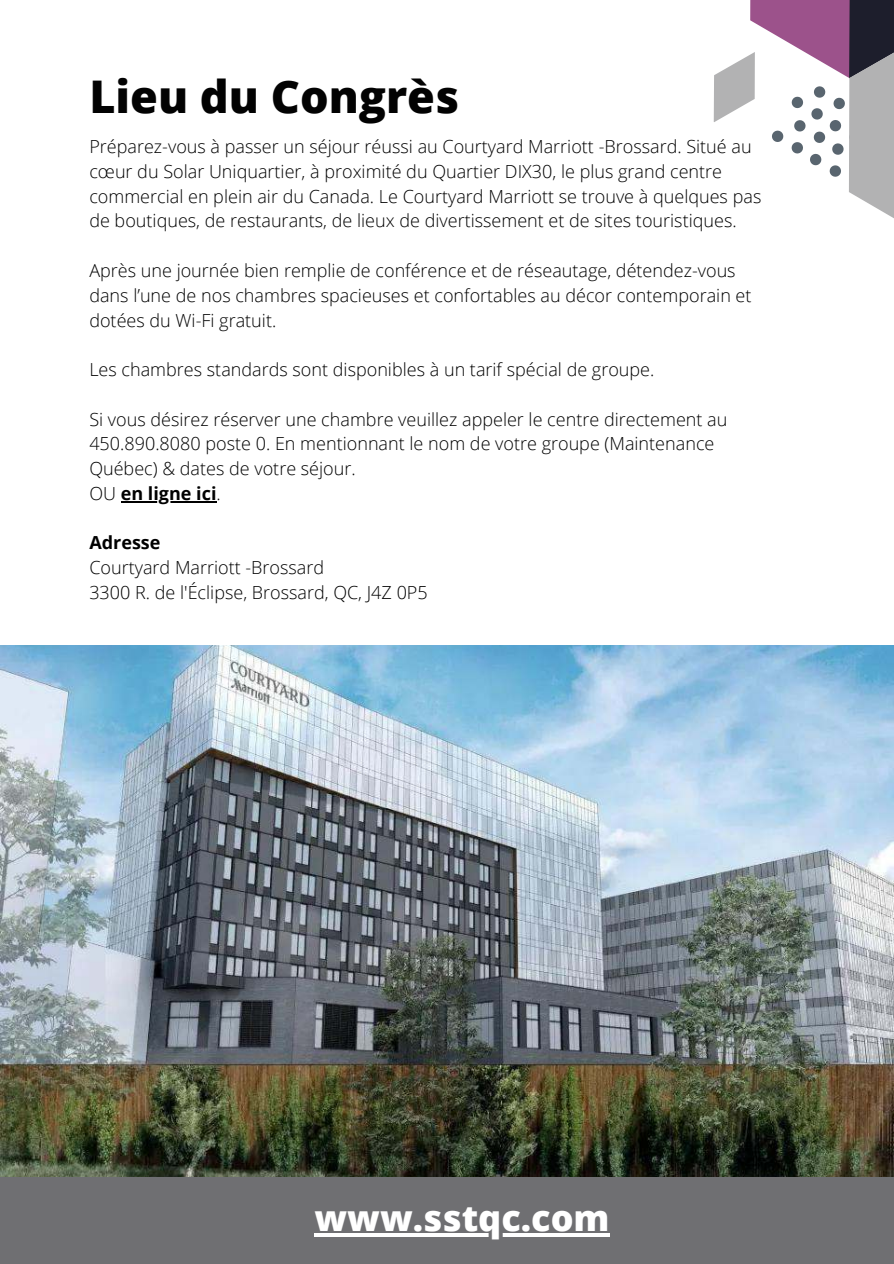
<style>
.page{position:relative;width:894px;height:1264px;background:#fff}
.page>*{position:absolute;margin:0;border:0;box-sizing:border-box;transform-origin:0 0}
.t1{font:800 45px "Open Sans";color:#020202}
.t2{font:800 36px "Open Sans";color:#fff}
.t3{font:300 18px/24.8px "Open Sans";color:#000}
.t4{font:700 18px "Open Sans";color:#000}
.s1{font-weight:700}
</style>
<div class="page">
<hr style="left:0;top:1259px;width:893px;height:4px;background:#6f6f72">
<div style="left:0;top:1174px;width:893px;height:85px;background:#6f6f72"></div>
<svg style="left:713px;top:0;width:180px;height:218px"></svg>
<hr style="left:314px;top:1233px;width:295px;height:3px;background:#fff">
<hr style="left:121px;top:501px;width:95px;height:1px;background:#000">
<img style="left:0;top:645px;width:893px;height:531px">
<h1 class="t1" style="left:89px;top:63px;width:371px">Lieu du Congrès</h1>
<p class="t3" style="left:89px;top:134px;width:673px">Préparez-vous à passer un séjour réussi au Courtyard Marriott -Brossard. Situé au cœur du Solar Uniquartier, à proximité du Quartier DIX30, le plus grand centre commercial en plein air du Canada. Le Courtyard Marriott se trouve à quelques pas de boutiques, de restaurants, de lieux de divertissement et de sites touristiques.</p>
<p class="t3" style="left:89px;top:257px;width:663px">Après une journée bien remplie de conférence et de réseautage, détendez-vous dans l’une de nos chambres spacieuses et confortables au décor contemporain et dotées du Wi-Fi gratuit.</p>
<p class="t3" style="left:89px;top:356px;width:566px">Les chambres standards sont disponibles à un tarif spécial de groupe.</p>
<p class="t3" style="left:89px;top:406px;width:639px">Si vous désirez réserver une chambre veuillez appeler le centre directement au 450.890.8080 poste 0. En mentionnant le nom de votre groupe (Maintenance Québec) &amp; dates de votre séjour.<br>OU <span class="s1">en ligne ici</span>.</p>
<p class="t4" style="left:89px;top:530px;width:73px">Adresse</p>
<p class="t3" style="left:89px;top:554px;width:340px">Courtyard Marriott -Brossard<br>3300 R. de l'Éclipse, Brossard, QC, J4Z 0P5</p>
<h2 class="t2" style="left:314px;top:1190px;width:296px">www.sstqc.com</h2>
</div>
